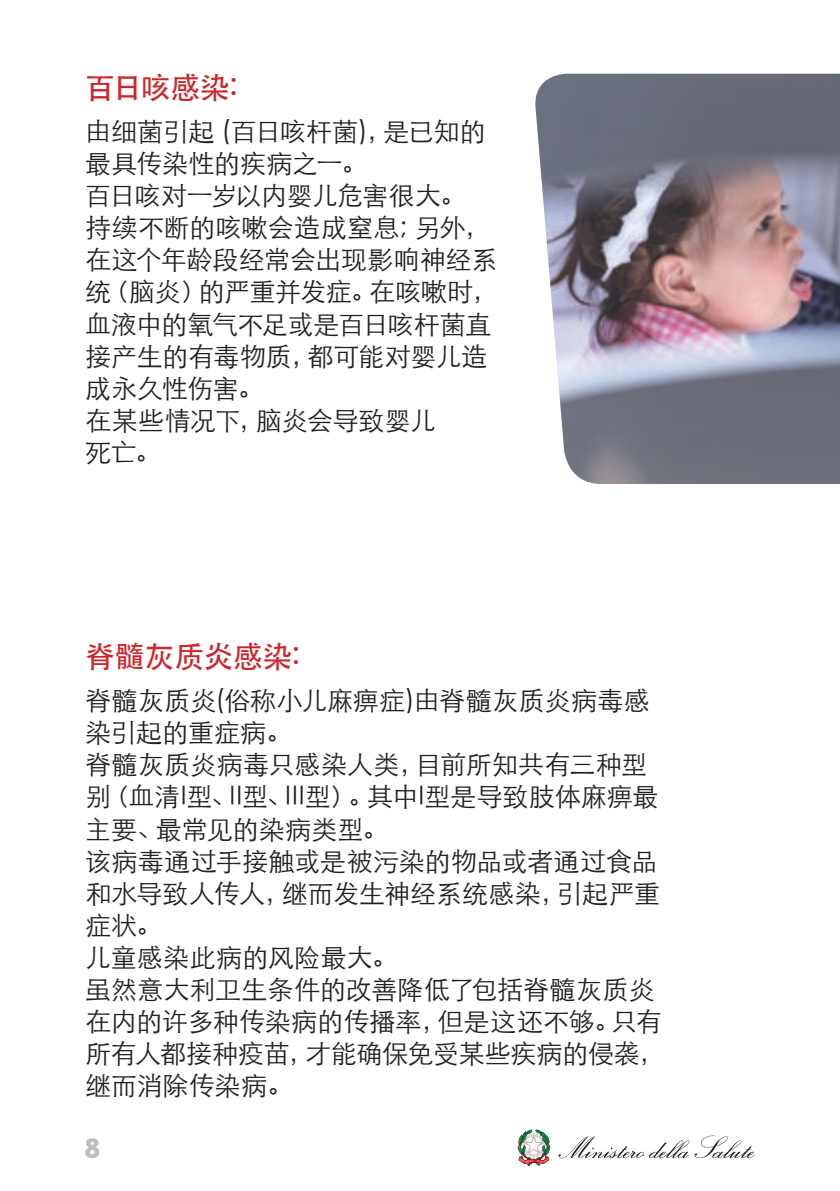
<style>
.page{position:relative;width:840px;height:1191px;background:#fff}
.page>*{position:absolute;margin:0;border:0;box-sizing:border-box;transform-origin:0 0}
.t1{font:500 30px "ST Heiti SC";letter-spacing:-.015em;color:#d1232a}
.t2{font:28px "Block BE";color:#bcbdc0}
.t3{font:300 26px/32px "ST Heiti SC";letter-spacing:-.005em;color:#231f20}
</style>
<div class="page">
<img style="left:535px;top:74px;width:304px;height:410px">
<svg style="left:517px;top:1129px;width:33px;height:36px"></svg>
<svg style="left:558px;top:1135px;width:196px;height:23px"></svg>
<p class="t1" style="left:85px;top:71px;width:154px">百日咳感染:</p>
<p class="t3" style="left:85px;top:113px;width:414px">由细菌引起 (百日咳杆菌)，是已知的最具传染性的疾病之一。<br>百日咳对一岁以内婴儿危害很大。持续不断的咳嗽会造成窒息; 另外，在这个年龄段经常会出现影响神经系统（脑炎）的严重并发症。在咳嗽时，血液中的氧气不足或是百日咳杆菌直接产生的有毒物质，都可能对婴儿造成永久性伤害。<br>在某些情况下，脑炎会导致婴儿<br>死亡。</p>
<p class="t1" style="left:85px;top:640px;width:216px">脊髓灰质炎感染:</p>
<p class="t3" style="left:85px;top:682px;width:580px">脊髓灰质炎(俗称小儿麻痹症)由脊髓灰质炎病毒感染引起的重症病。<br>脊髓灰质炎病毒只感染人类，目前所知共有三种型别（血清I型、II型、III型）。其中I型是导致肢体麻痹最主要、最常见的染病类型。<br>该病毒通过手接触或是被污染的物品或者通过食品和水导致人传人，继而发生神经系统感染，引起严重症状。<br>儿童感染此病的风险最大。<br>虽然意大利卫生条件的改善降低了包括脊髓灰质炎在内的许多种传染病的传播率，但是这还不够。只有所有人都接种疫苗，才能确保免受某些疾病的侵袭，继而消除传染病。</p>
<p class="t2" style="left:85px;top:1132px;width:16px">8</p>
</div>
